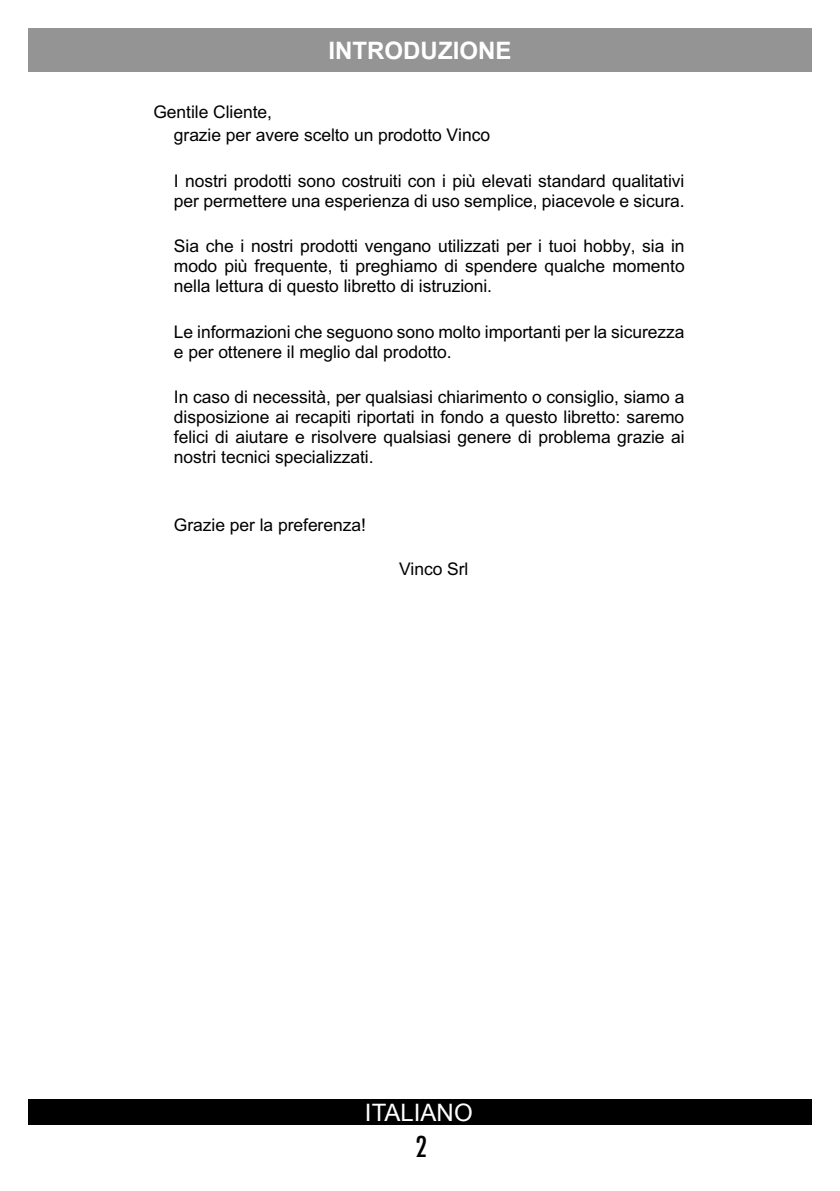
<style>
.page{position:relative;width:840px;height:1191px;background:#fff}
.page>*{position:absolute;margin:0;border:0;box-sizing:border-box;transform-origin:0 0}
.t1{font:500 condensed 28px "Futura";color:#000}
.t2{font:700 24px "Arial";color:#fff}
.t3{font:24px "Arial";color:#fff}
.t4{font:17.4px/19.8px "Arial";letter-spacing:-.005em;color:#000}
</style>
<div class="page">
<div style="left:28px;top:28px;width:783px;height:43px;background:#949494"></div>
<div style="left:28px;top:1099px;width:783px;height:25px;background:#000"></div>
<p class="t2" style="left:328px;top:34px;width:184px">INTRODUZIONE</p>
<p class="t4" style="left:174px;top:101px;width:318px;line-height:22.8px;text-indent:-20px">Gentile Cliente,<br>grazie per avere scelto un prodotto Vinco</p>
<p class="t4" style="left:174px;top:170px;width:512px">I nostri prodotti sono costruiti con i più elevati standard qualitativi per permettere una esperienza di uso semplice, piacevole e sicura.</p>
<p class="t4" style="left:174px;top:236px;width:512px;text-align:justify">Sia che i nostri prodotti vengano utilizzati per i tuoi hobby, sia in modo più frequente, ti preghiamo di spendere qualche momento nella lettura di questo libretto di istruzioni.</p>
<p class="t4" style="left:174px;top:321px;width:511px">Le informazioni che seguono sono molto importanti per la sicurezza e per ottenere il meglio dal prodotto.</p>
<p class="t4" style="left:174px;top:387px;width:512px;text-align:justify">In caso di necessità, per qualsiasi chiarimento o consiglio, siamo a disposizione ai recapiti riportati in fondo a questo libretto: saremo felici di aiutare e risolvere qualsiasi genere di problema grazie ai nostri tecnici specializzati.</p>
<p class="t4" style="left:174px;top:515px;width:193px">Grazie per la preferenza!</p>
<p class="t4" style="left:399px;top:559px;width:71px">Vinco Srl</p>
<h2 class="t3" style="left:365px;top:1096px;width:109px">ITALIANO</h2>
<h1 class="t1" style="left:415px;top:1128px;width:13px">2</h1>
</div>
